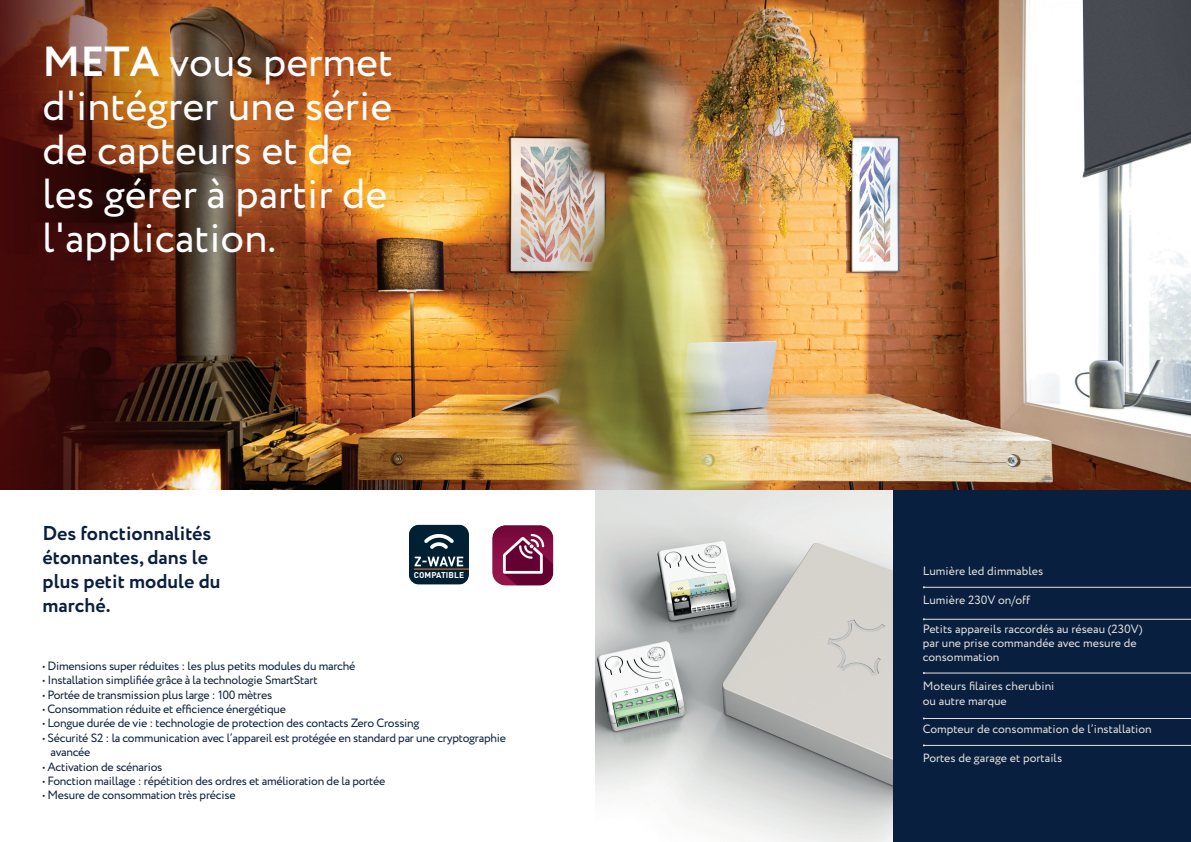
<style>
.page{position:relative;width:1191px;height:842px;background:#fff}
.page>*{position:absolute;margin:0;border:0;box-sizing:border-box;transform-origin:0 0}
.t1{font:42px/44px "Circe";color:#fff}
.t2{font:700 20px/24px "Circe";color:#091f3f}
.t3{font:12px/14.4px "Circe";letter-spacing:-.02em;color:#091f3f}
.t4{font:12px/14.4px "Circe";color:#e6e2dc}
.t5{font:700 8.3px "DINOT";letter-spacing:.01em;color:#fff}
.s1{font-weight:700}
</style>
<div class="page">
<img style="left:595px;top:490px;width:298px;height:352px">
<div style="left:893px;top:490px;width:298px;height:352px;background:#091f3f"></div>
<img style="left:0;top:0;width:1191px;height:490px">
<img style="left:492px;top:525px;width:62px;height:61px">
<hr style="left:924px;top:745px;width:267px;height:1px;background:#e6e2dc">
<hr style="left:924px;top:718px;width:267px;height:1px;background:#e6e2dc">
<hr style="left:924px;top:673px;width:267px;height:1px;background:#e6e2dc">
<hr style="left:924px;top:619px;width:267px;height:1px;background:#e6e2dc">
<hr style="left:924px;top:587px;width:267px;height:1px;background:#e6e2dc">
<svg style="left:409px;top:525px;width:60px;height:60px;background:#29414f"></svg>
<h1 class="t1" style="left:43px;top:41px;width:352px"><span class="s1">META</span> vous permet d'intégrer une série de capteurs et de les gérer à partir de l'application.</h1>
<h2 class="t2" style="left:43px;top:522px;width:180px">Des fonctionnalités étonnantes, dans le plus petit module du marché.</h2>
<p class="t5" style="left:414px;top:568px;width:52px">COMPATIBLE</p>
<p class="t3" style="left:43px;top:659px;width:314px">• Dimensions super réduites : les plus petits modules du marché</p>
<p class="t3" style="left:43px;top:673px;width:276px">• Installation simplifiée grâce à la technologie SmartStart</p>
<p class="t3" style="left:43px;top:688px;width:231px">• Portée de transmission plus large : 100 mètres</p>
<p class="t3" style="left:43px;top:702px;width:245px">• Consommation réduite et efficience énergétique</p>
<p class="t3" style="left:43px;top:716px;width:378px">• Longue durée de vie : technologie de protection des contacts Zero Crossing</p>
<p class="t3" style="left:51px;top:731px;width:457px;text-indent:-8px">• Sécurité S2 : la communication avec l’appareil est protégée en standard par une cryptographie avancée</p>
<p class="t3" style="left:43px;top:760px;width:121px">• Activation de scénarios</p>
<p class="t3" style="left:43px;top:774px;width:344px">• Fonction maillage : répétition des ordres et amélioration de la portée</p>
<p class="t3" style="left:43px;top:788px;width:195px">• Mesure de consommation très précise</p>
<p class="t4" style="left:923px;top:564px;width:122px">Lumière led dimmables</p>
<p class="t4" style="left:923px;top:593px;width:109px">Lumière 230V on/off</p>
<p class="t4" style="left:923px;top:622px;width:221px">Petits appareils raccordés au réseau (230V) par une prise commandée avec mesure de consommation</p>
<p class="t4" style="left:923px;top:679px;width:133px">Moteurs filaires cherubini ou autre marque</p>
<p class="t4" style="left:923px;top:722px;width:230px">Compteur de consommation de l’installation</p>
<p class="t4" style="left:923px;top:751px;width:141px">Portes de garage et portails</p>
</div>
